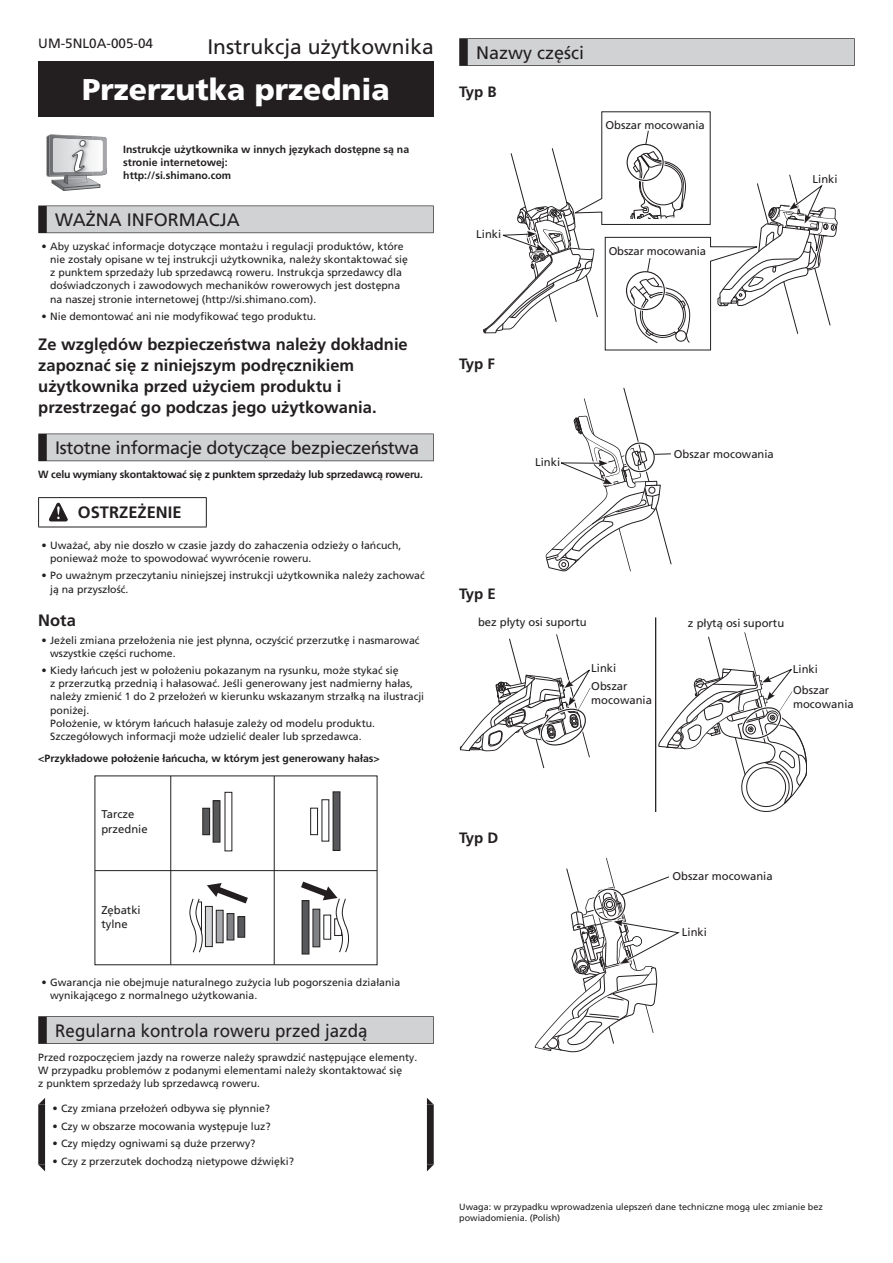
<style>
.page{position:relative;width:893px;height:1263px;background:#fff}
.page>*{position:absolute;margin:0;border:0;box-sizing:border-box;transform-origin:0 0}
.t1{font:900 30px "Frutiger LT Pro";color:#fff}
.t2{font:21px "Frutiger LT Pro";color:#231f20}
.t3{font:18px "Frutiger LT Pro";letter-spacing:-.02em;color:#231f20}
.t4{font:18px "Frutiger LT Pro";color:#231f20;scale:.94 1}
.t5{font:18px "Frutiger LT Pro";color:#231f20}
.t6{font:700 16.5px/21px "Frutiger LT Pro";color:#231f20}
.t7{font:700 15px "Frutiger LT Pro";letter-spacing:-.055em;color:#231f20}
.t8{font:13.5px "Frutiger LT Pro";color:#231f20}
.t9{font:11.25px/14.1px "Frutiger LT Pro";color:#231f20}
.t10{font:10.5px/13.2px "Frutiger LT Pro";color:#231f20}
.t11{font:700 10.5px/13.2px "Frutiger LT Pro";color:#231f20}
.t12{font:700 10.5px "Frutiger LT Pro";letter-spacing:-.02em;color:#231f20}
.t13{font:9px/11.2px "Frutiger LT Pro";color:#231f20}
.s1{font-weight:300}
</style>
<div class="page">
<div style="left:38px;top:205px;width:396px;height:28px;background:#231f20"></div>
<div style="left:47px;top:206px;width:386px;height:26px;background:#d1d2d4"></div>
<div style="left:38px;top:434px;width:396px;height:27px;background:#231f20"></div>
<div style="left:47px;top:434px;width:386px;height:27px;background:#d1d2d4"></div>
<div style="left:38px;top:1016px;width:396px;height:28px;background:#231f20"></div>
<div style="left:47px;top:1017px;width:386px;height:26px;background:#d1d2d4"></div>
<div style="left:38px;top:61px;width:396px;height:56px;background:#231f20"></div>
<svg style="left:47px;top:134px;width:60px;height:57px"></svg>
<hr style="left:38px;top:497px;width:40px;height:1px;background:#231f20">
<svg style="left:38px;top:498px;width:1px;height:29px"></svg>
<hr style="left:78px;top:497px;width:129px;height:1px;background:#231f20">
<svg style="left:206px;top:498px;width:1px;height:29px"></svg>
<hr style="left:38px;top:527px;width:40px;height:1px;background:#231f20">
<hr style="left:78px;top:527px;width:129px;height:1px;background:#231f20">
<svg style="left:49px;top:503px;width:18px;height:18px"></svg>
<div style="left:213px;top:801px;width:7px;height:41px;background:#57585a"></div>
<div style="left:213px;top:800px;width:7px;height:42px;border:1px solid #231f20"></div>
<div style="left:203px;top:808px;width:7px;height:27px;background:#57585a"></div>
<div style="left:202px;top:808px;width:8px;height:27px;border:1px solid #231f20"></div>
<svg style="left:189px;top:883px;width:59px;height:70px"></svg>
<div style="left:310px;top:808px;width:8px;height:27px;border:1px solid #231f20"></div>
<div style="left:333px;top:792px;width:7px;height:58px;background:#57585a"></div>
<div style="left:333px;top:791px;width:7px;height:60px;border:1px solid #231f20"></div>
<div style="left:302px;top:900px;width:7px;height:54px;border:1px solid #231f20"></div>
<svg style="left:301px;top:881px;width:48px;height:72px"></svg>
<hr style="left:170px;top:776px;width:1px;height:189px;background:#231f20">
<hr style="left:274px;top:776px;width:1px;height:189px;background:#231f20">
<hr style="left:95px;top:870px;width:282px;height:1px;background:#231f20">
<svg style="left:38px;top:1098px;width:396px;height:73px"></svg>
<div style="left:459px;top:38px;width:396px;height:28px;background:#231f20"></div>
<div style="left:468px;top:39px;width:386px;height:26px;background:#d1d2d4"></div>
<svg style="left:483px;top:111px;width:355px;height:240px"></svg>
<svg style="left:546px;top:388px;width:125px;height:183px"></svg>
<svg style="left:459px;top:634px;width:132px;height:135px"></svg>
<hr style="left:655px;top:617px;width:1px;height:195px;background:#231f20">
<svg style="left:658px;top:633px;width:149px;height:179px"></svg>
<svg style="left:535px;top:858px;width:144px;height:194px"></svg>
<p class="t8" style="left:38px;top:36px;width:116px">UM-5NL0A-005-04</p>
<h2 class="t2" style="left:207px;top:34px;width:228px">Instrukcja użytkownika</h2>
<h1 class="t1" style="left:82px;top:72px;width:309px">Przerzutka przednia</h1>
<p class="t11" style="left:123px;top:142px;width:287px">Instrukcje użytkownika w innych językach dostępne są na stronie internetowej:<br>http://si.shimano.com</p>
<h3 class="t5" style="left:55px;top:209px;width:186px">WAŻNA INFORMACJA</h3>
<p class="t10" style="left:50px;top:240px;width:359px;text-indent:-9px"><span class="s1">•</span> Aby uzyskać informacje dotyczące montażu i regulacji produktów, które nie zostały opisane w tej instrukcji użytkownika, należy skontaktować się z punktem sprzedaży lub sprzedawcą roweru. Instrukcja sprzedawcy dla doświadczonych i zawodowych mechaników rowerowych jest dostępna na naszej stronie internetowej (http://si.shimano.com).</p>
<p class="t10" style="left:42px;top:310px;width:276px"><span class="s1">•</span> Nie demontować ani nie modyfikować tego produktu.</p>
<h3 class="t6" style="left:38px;top:333px;width:371px">Ze względów bezpieczeństwa należy dokładnie zapoznać się z niniejszym podręcznikiem użytkownika przed użyciem produktu i przestrzegać go podczas jego użytkowania.</h3>
<h3 class="t3" style="left:55px;top:437px;width:365px">Istotne informacje dotyczące bezpieczeństwa</h3>
<p class="t12" style="left:38px;top:468px;width:386px">W celu wymiany skontaktować się z punktem sprzedaży lub sprzedawcą roweru.</p>
<h3 class="t6" style="left:78px;top:502px;width:105px">OSTRZEŻENIE</h3>
<p class="t10" style="left:50px;top:539px;width:353px;text-indent:-9px"><span class="s1">•</span> Uważać, aby nie doszło w czasie jazdy do zahaczenia odzieży o łańcuch, ponieważ może to spowodować wywrócenie roweru.</p>
<p class="t10" style="left:50px;top:569px;width:376px;text-indent:-9px"><span class="s1">•</span> Po uważnym przeczytaniu niniejszej instrukcji użytkownika należy zachować ją na przyszłość.</p>
<h3 class="t6" style="left:38px;top:610px;width:39px">Nota</h3>
<p class="t10" style="left:50px;top:633px;width:371px;text-indent:-9px"><span class="s1">•</span> Jeżeli zmiana przełożenia nie jest płynna, oczyścić przerzutkę i nasmarować wszystkie części ruchome.</p>
<p class="t10" style="left:50px;top:664px;width:376px;text-indent:-9px"><span class="s1">•</span> Kiedy łańcuch jest w położeniu pokazanym na rysunku, może stykać się<br>z przerzutką przednią i hałasować. Jeśli generowany jest nadmierny hałas, należy zmienić 1 do 2 przełożeń w kierunku wskazanym strzałką na ilustracji poniżej.<br>Położenie, w którym łańcuch hałasuje zależy od modelu produktu.<br>Szczegółowych informacji może udzielić dealer lub sprzedawca.</p>
<p class="t11" style="left:38px;top:751px;width:343px">&lt;Przykładowe położenie łańcucha, w którym jest generowany hałas&gt;</p>
<p class="t9" style="left:101px;top:807px;width:48px">Tarcze przednie</p>
<p class="t9" style="left:101px;top:903px;width:41px">Zębatki tylne</p>
<p class="t10" style="left:50px;top:976px;width:352px;text-indent:-9px"><span class="s1">•</span> Gwarancja nie obejmuje naturalnego zużycia lub pogorszenia działania wynikającego z normalnego użytkowania.</p>
<h3 class="t4" style="left:55px;top:1020px;width:334px">Regularna kontrola roweru przed jazdą</h3>
<p class="t10" style="left:38px;top:1051px;width:380px">Przed rozpoczęciem jazdy na rowerze należy sprawdzić następujące elementy.<br>W przypadku problemów z podanymi elementami należy skontaktować się<br>z punktem sprzedaży lub sprzedawcą roweru.</p>
<p class="t10" style="left:53px;top:1102px;width:219px"><span class="s1">•</span> Czy zmiana przełożeń odbywa się płynnie?</p>
<p class="t10" style="left:53px;top:1120px;width:220px"><span class="s1">•</span> Czy w obszarze mocowania występuje luz?</p>
<p class="t10" style="left:53px;top:1137px;width:204px"><span class="s1">•</span> Czy między ogniwami są duże przerwy?</p>
<p class="t10" style="left:53px;top:1154px;width:243px"><span class="s1">•</span> Czy z przerzutek dochodzą nietypowe dźwięki?</p>
<h3 class="t5" style="left:476px;top:42px;width:109px">Nazwy części</h3>
<h3 class="t7" style="left:459px;top:83px;width:39px">Typ B</h3>
<p class="t9" style="left:605px;top:118px;width:101px">Obszar mocowania</p>
<p class="t9" style="left:476px;top:227px;width:27px">Linki</p>
<p class="t9" style="left:609px;top:244px;width:99px">Obszar mocowania</p>
<p class="t9" style="left:813px;top:172px;width:27px">Linki</p>
<h3 class="t7" style="left:459px;top:355px;width:37px">Typ F</h3>
<p class="t9" style="left:535px;top:455px;width:27px">Linki</p>
<p class="t9" style="left:674px;top:447px;width:102px">Obszar mocowania</p>
<h3 class="t7" style="left:459px;top:585px;width:38px">Typ E</h3>
<p class="t9" style="left:478px;top:615px;width:110px">bez płyty osi suportu</p>
<p class="t9" style="left:688px;top:616px;width:98px">z płytą osi suportu</p>
<h3 class="t7" style="left:459px;top:829px;width:41px">Typ D</h3>
<p class="t9" style="left:591px;top:661px;width:27px">Linki</p>
<p class="t9" style="left:793px;top:662px;width:27px">Linki</p>
<p class="t9" style="left:591px;top:680px;width:62px;line-height:13.5px">Obszar mocowania</p>
<p class="t9" style="left:793px;top:683px;width:62px;line-height:13.5px">Obszar mocowania</p>
<p class="t9" style="left:673px;top:869px;width:102px">Obszar mocowania</p>
<p class="t9" style="left:682px;top:925px;width:27px">Linki</p>
<p class="t13" style="left:459px;top:1201px;width:365px">Uwaga: w przypadku wprowadzenia ulepszeń dane techniczne mogą ulec zmianie bez powiadomienia. (Polish)</p>
</div>
